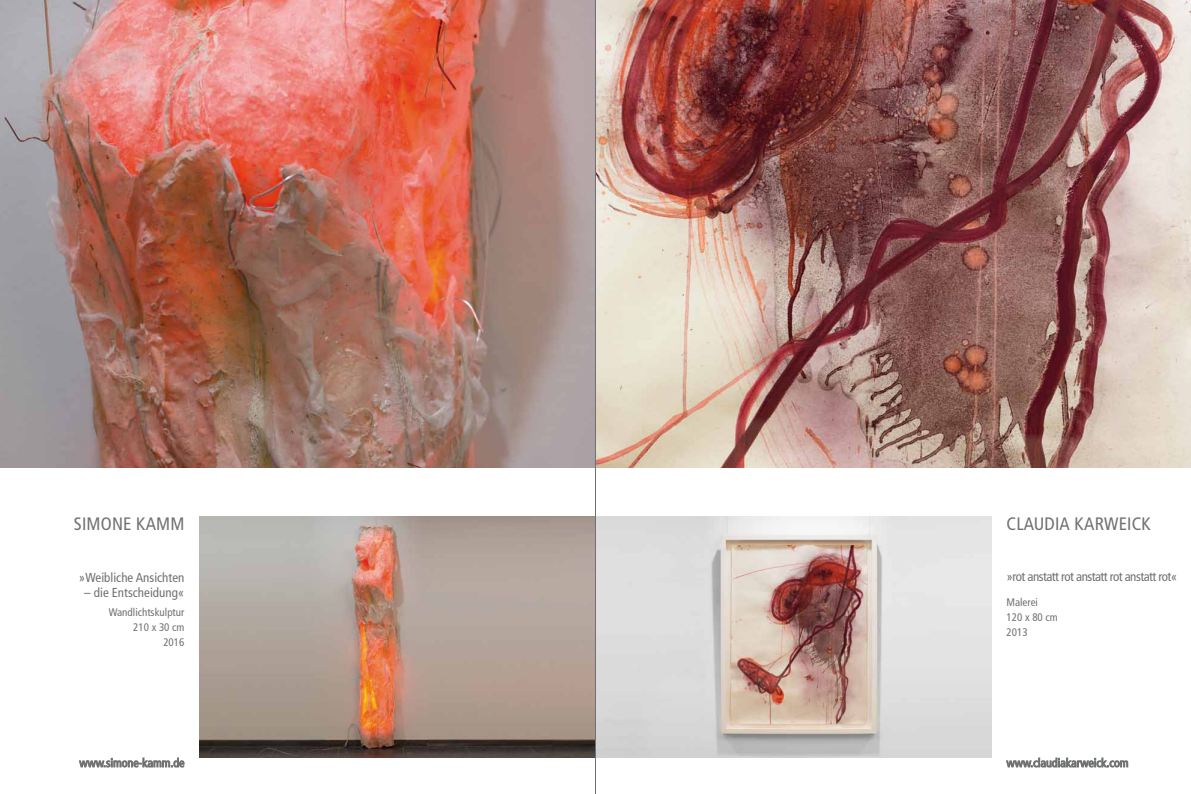
<style>
.page{position:relative;width:1191px;height:794px;background:#fff}
.page>*{position:absolute;margin:0;border:0;box-sizing:border-box;transform-origin:0 0}
.t1{font:condensed 18px "Frutiger LT Std";letter-spacing:.01em;color:#707172}
.t2{font:condensed 13px "Frutiger LT Std";color:#707172}
.t3{font:condensed 13px "Frutiger LT Std";letter-spacing:-.04em;color:#707172}
.t4{font:condensed 11px/15px "Frutiger LT Std";color:#707172}
</style>
<div class="page">
<img style="left:0;top:0;width:1191px;height:468px">
<img style="left:199px;top:517px;width:793px;height:241px">
<svg style="left:1006px;top:758px;width:122px;height:10px"></svg>
<svg style="left:79px;top:758px;width:105px;height:10px"></svg>
<hr style="left:595px;top:0;width:1px;height:794px;background:#707172">
<h1 class="t1" style="left:74px;top:513px;width:112px">SIMONE KAMM</h1>
<p class="t2" style="left:79px;top:569px;width:107px">»Weibliche Ansichten</p>
<p class="t2" style="left:84px;top:585px;width:102px">– die Entscheidung«</p>
<p class="t4" style="left:109px;top:605px;width:77px;text-align:right">Wandlichtskulptur<br>210 x 30 cm<br>2016</p>
<h1 class="t1" style="left:1006px;top:513px;width:146px">CLAUDIA KARWEICK</h1>
<p class="t3" style="left:1006px;top:569px;width:172px">»rot anstatt rot anstatt rot anstatt rot«</p>
<p class="t4" style="left:1006px;top:594px;width:53px">Malerei<br>120 x 80 cm<br>2013</p>
</div>
